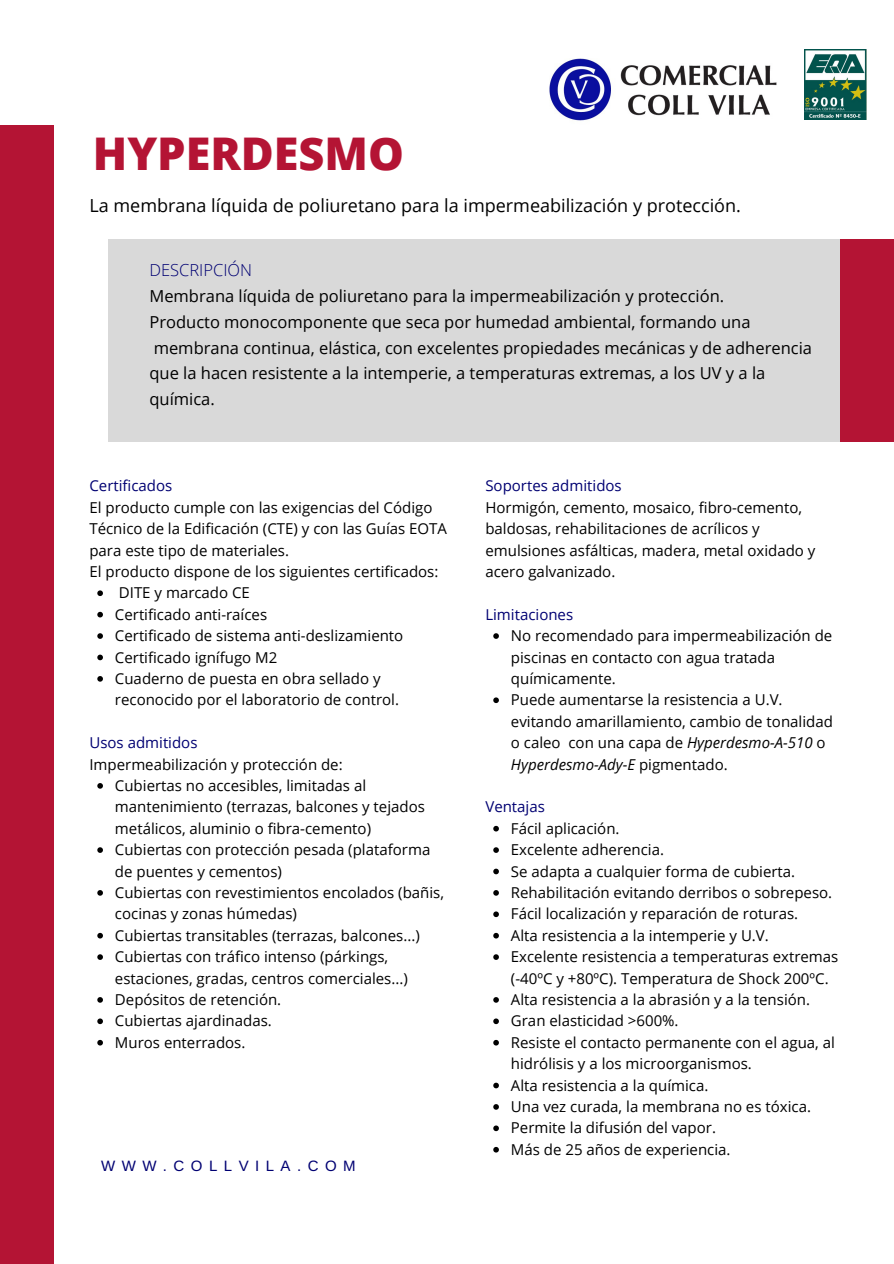
<style>
.page{position:relative;width:894px;height:1264px;background:#fff}
.page>*{position:absolute;margin:0;border:0;box-sizing:border-box;transform-origin:0 0}
.t1{font:800 45px "Open Sans";color:#b41434}
.t2{font:18px "Open Sans";color:#000}
.t3{font:16.5px/26px "Open Sans";color:#000}
.t4{font:300 16.5px "Open Sans";color:#000072}
.t5{font:15px/21.5px "Open Sans";color:#000}
.t6{font:15px "Open Sans";color:#000072}
.t7{font:15px "Arimo";letter-spacing:.43em;color:#000072}
.s1{font-style:italic}
</style>
<div class="page">
<img style="left:549px;top:58px;width:228px;height:63px">
<div style="left:109px;top:239px;width:784px;height:203px;background:#d9d9d9"></div>
<div style="left:0;top:126px;width:54px;height:1137px;background:#b41434"></div>
<div style="left:840px;top:239px;width:53px;height:203px;background:#b41434"></div>
<svg style="left:493px;top:633px;width:6px;height:6px"></svg>
<svg style="left:493px;top:697px;width:6px;height:6px"></svg>
<svg style="left:493px;top:825px;width:6px;height:6px"></svg>
<svg style="left:493px;top:847px;width:6px;height:5px"></svg>
<svg style="left:493px;top:868px;width:6px;height:6px"></svg>
<svg style="left:493px;top:890px;width:6px;height:5px"></svg>
<svg style="left:493px;top:911px;width:6px;height:6px"></svg>
<svg style="left:493px;top:932px;width:6px;height:6px"></svg>
<svg style="left:493px;top:954px;width:6px;height:5px"></svg>
<svg style="left:493px;top:997px;width:6px;height:5px"></svg>
<svg style="left:493px;top:1018px;width:6px;height:6px"></svg>
<svg style="left:493px;top:1039px;width:6px;height:6px"></svg>
<svg style="left:493px;top:1082px;width:6px;height:6px"></svg>
<svg style="left:493px;top:1104px;width:6px;height:5px"></svg>
<svg style="left:493px;top:1125px;width:6px;height:6px"></svg>
<svg style="left:493px;top:1146px;width:6px;height:6px"></svg>
<img style="left:804px;top:50px;width:62px;height:70px">
<svg style="left:97px;top:590px;width:6px;height:6px"></svg>
<svg style="left:97px;top:612px;width:6px;height:5px"></svg>
<svg style="left:97px;top:633px;width:6px;height:6px"></svg>
<svg style="left:97px;top:654px;width:6px;height:6px"></svg>
<svg style="left:97px;top:676px;width:6px;height:5px"></svg>
<svg style="left:97px;top:783px;width:6px;height:5px"></svg>
<svg style="left:97px;top:847px;width:6px;height:5px"></svg>
<svg style="left:97px;top:890px;width:6px;height:5px"></svg>
<svg style="left:97px;top:932px;width:6px;height:6px"></svg>
<svg style="left:97px;top:954px;width:6px;height:5px"></svg>
<svg style="left:97px;top:997px;width:6px;height:5px"></svg>
<svg style="left:97px;top:1018px;width:6px;height:6px"></svg>
<svg style="left:97px;top:1039px;width:6px;height:6px"></svg>
<h1 class="t1" style="left:93px;top:121px;width:312px">HYPERDESMO</h1>
<p class="t2" style="left:89px;top:193px;width:652px">La membrana líquida de poliuretano para la impermeabilización y protección.</p>
<p class="t4" style="left:149px;top:258px;width:104px">DESCRIPCIÓN</p>
<p class="t3" style="left:149px;top:282px;width:664px">Membrana líquida de poliuretano para la impermeabilización y protección.<br>Producto monocomponente que seca por humedad ambiental, formando una membrana continua, elástica, con excelentes propiedades mecánicas y de adherencia que la hacen resistente a la intemperie, a temperaturas extremas, a los UV y a la química.</p>
<p class="t6" style="left:89px;top:475px;width:84px">Certificados</p>
<p class="t5" style="left:89px;top:496px;width:359px">El producto cumple con las exigencias del Código Técnico de la Edificación (CTE) y con las Guías EOTA para este tipo de materiales.<br>El producto dispone de los siguientes certificados:</p>
<p class="t5" style="left:115px;top:581px;width:290px">DITE y marcado CE<br>Certificado anti-raíces<br>Certificado de sistema anti-deslizamiento<br>Certificado ignífugo M2<br>Cuaderno de puesta en obra sellado y reconocido por el laboratorio de control.</p>
<p class="t6" style="left:89px;top:732px;width:110px">Usos admitidos</p>
<p class="t5" style="left:89px;top:753px;width:255px">Impermeabilización y protección de:</p>
<p class="t5" style="left:115px;top:774px;width:330px">Cubiertas no accesibles, limitadas al mantenimiento (terrazas, balcones y tejados metálicos, aluminio o fibra-cemento)<br>Cubiertas con protección pesada (plataforma de puentes y cementos)<br>Cubiertas con revestimientos encolados (bañis, cocinas y zonas húmedas)<br>Cubiertas transitables (terrazas, balcones...)<br>Cubiertas con tráfico intenso (párkings, estaciones, gradas, centros comerciales...)<br>Depósitos de retención.<br>Cubiertas ajardinadas.<br>Muros enterrados.</p>
<p class="t7" style="left:101px;top:1157px;width:256px">WWW.COLLVILA.COM</p>
<p class="t6" style="left:485px;top:475px;width:138px">Soportes admitidos</p>
<p class="t5" style="left:485px;top:496px;width:331px">Hormigón, cemento, mosaico, fibro-cemento, baldosas, rehabilitaciones de acrílicos y emulsiones asfálticas, madera, metal oxidado y acero galvanizado.</p>
<p class="t6" style="left:485px;top:603px;width:89px">Limitaciones</p>
<p class="t5" style="left:511px;top:624px;width:323px">No recomendado para impermeabilización de piscinas en contacto con agua tratada químicamente.<br>Puede aumentarse la resistencia a U.V. evitando amarillamiento, cambio de tonalidad o caleo con una capa de <span class="s1">Hyperdesmo-A-510</span> o <span class="s1">Hyperdesmo-Ady-E</span> pigmentado.</p>
<p class="t6" style="left:485px;top:796px;width:61px">Ventajas</p>
<p class="t5" style="left:511px;top:817px;width:329px">Fácil aplicación.<br>Excelente adherencia.<br>Se adapta a cualquier forma de cubierta.<br>Rehabilitación evitando derribos o sobrepeso.<br>Fácil localización y reparación de roturas.<br>Alta resistencia a la intemperie y U.V.<br>Excelente resistencia a temperaturas extremas (-40ºC y +80ºC). Temperatura de Shock 200ºC.<br>Alta resistencia a la abrasión y a la tensión.<br>Gran elasticidad &gt;600%.<br>Resiste el contacto permanente con el agua, al hidrólisis y a los microorganismos.<br>Alta resistencia a la química.<br>Una vez curada, la membrana no es tóxica.<br>Permite la difusión del vapor.<br>Más de 25 años de experiencia.</p>
</div>
